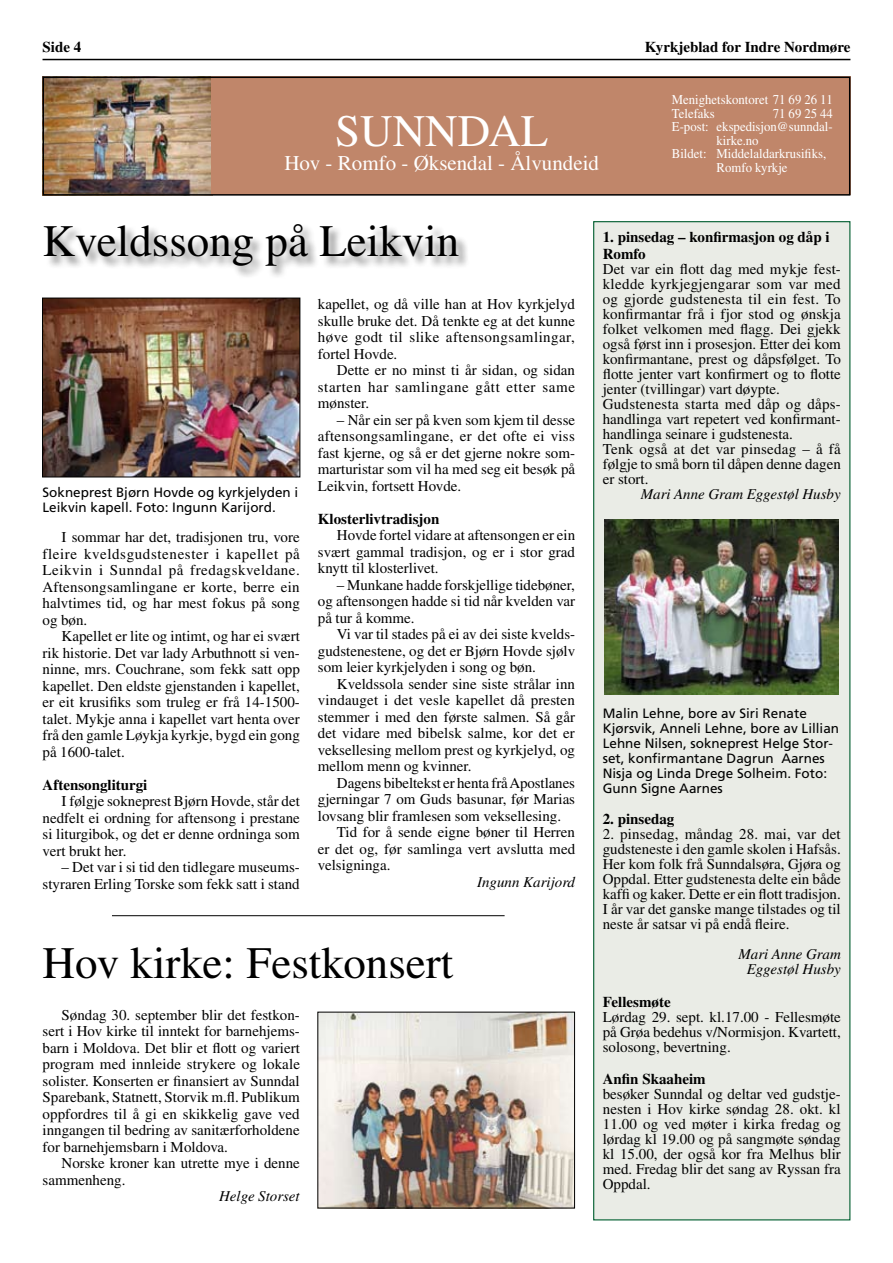
<style>
.page{position:relative;width:893px;height:1263px;background:#fff}
.page>*{position:absolute;margin:0;border:0;box-sizing:border-box;transform-origin:0 0}
.t1{font:45px "Times";color:#000}
.t2{font:45px "Times";color:#fff}
.t3{font:21px "Times";color:#fff}
.t4{font:15px/16.5px "Times";color:#000;text-align:justify}
.t5{font:700 15px/16.5px "Times";color:#000}
.t6{font:italic 15px/15px "Times";color:#000;text-align:center}
.t7{font:13.5px/15px "Frutiger";color:#000}
.t8{font:13.5px/13.5px "Times";color:#fff;scale:.95 1}
</style>
<div class="page">
<hr style="left:43px;top:59px;width:807px;height:1px;background:#000">
<img style="left:46px;top:80px;width:165px;height:113px">
<div style="left:211px;top:77px;width:639px;height:118px;background:#c0866a"></div>
<div style="left:43px;top:77px;width:807px;height:119px;border:2px solid #000"></div>
<div style="left:594px;top:222px;width:256px;height:998px;background:#eaece6"></div>
<img style="left:605px;top:519px;width:234px;height:175px">
<img style="left:44px;top:310px;width:254px;height:165px">
<div style="left:42px;top:298px;width:258px;height:179px;border:1px solid #000"></div>
<div style="left:44px;top:224px;width:559px;height:86px;background:#000;opacity:.5"></div>
<hr style="left:112px;top:915px;width:393px;height:1px;background:#000">
<img style="left:319px;top:1014px;width:254px;height:192px">
<p class="t5" style="left:43px;top:38px;width:40px">Side 4</p>
<p class="t5" style="left:645px;top:38px;width:207px">Kyrkjeblad for Indre Nordmøre</p>
<p class="t8" style="left:672px;top:93px;width:171px">Menighetskontoret 71 69 26 11<br>Telefaks</p>
<p class="t8" style="left:773px;top:106px;width:65px">71 69 25 44</p>
<p class="t8" style="left:672px;top:120px;width:171px">E-post: ekspedisjon@sunndal-</p>
<p class="t8" style="left:717px;top:133px;width:46px">kirke.no</p>
<p class="t8" style="left:672px;top:147px;width:164px">Bildet: Middelaldarkrusifiks,</p>
<p class="t8" style="left:717px;top:160px;width:76px">Romfo kyrkje</p>
<h1 class="t2" style="left:335px;top:105px;width:215px">SUNNDAL</h1>
<h2 class="t3" style="left:284px;top:151px;width:316px">Hov - Romfo - Øksendal - Ålvundeid</h2>
<h1 class="t1" style="left:43px;top:216px;width:418px">Kveldssong på Leikvin</h1>
<p class="t7" style="left:42px;top:485px;width:257px">Sokneprest Bjørn Hovde og kyrkjelyden i<br>Leikvin kapell. Foto: Ingunn Karijord.</p>
<p class="t4" style="left:43px;top:529px;width:259px;text-indent:19px">I sommar har det, tradisjonen tru, vore fleire kveldsgudstenester i kapellet på Leikvin i Sunndal på fredagskveldane.<br>Aftensongsamlingane er korte, berre ein halvtimes tid, og har mest fokus på song og bøn.</p>
<p class="t4" style="left:43px;top:628px;width:259px;text-indent:19px">Kapellet er lite og intimt, og har ei svært rik historie. Det var lady Arbuthnott si ven&shy;ninne, mrs. Couchrane, som fekk satt opp kapellet. Den eldste gjenstanden i kapellet, er eit krusifiks som truleg er frå 14-1500- talet. Mykje anna i kapellet vart henta over frå den gamle Løykja kyrkje, bygd ein gong på 1600-talet.</p>
<p class="t5" style="left:43px;top:776px;width:106px">Aftensongliturgi</p>
<p class="t4" style="left:43px;top:793px;width:259px;text-indent:19px">I følgje sokneprest Bjørn Hovde, står det nedfelt ei ordning for aftensong i prestane si liturgibok, og det er denne ordninga som vert brukt her.</p>
<p class="t4" style="left:43px;top:859px;width:259px;text-align:right">– Det var i si tid den tidlegare museums&shy;styraren Erling Torske som fekk satt i stand</p>
<p class="t4" style="left:318px;top:296px;width:259px">kapellet, og då ville han at Hov kyrkjelyd skulle bruke det. Då tenkte eg at det kunne høve godt til slike aftensongsamlingar, fortel Hovde.</p>
<p class="t4" style="left:318px;top:362px;width:259px;text-indent:19px">Dette er no minst ti år sidan, og sidan starten har samlingane gått etter same mønster.</p>
<p class="t4" style="left:318px;top:412px;width:259px;text-indent:19px">– Når ein ser på kven som kjem til desse aftensongsamlingane, er det ofte ei viss fast kjerne, og så er det gjerne nokre som&shy;marturistar som vil ha med seg eit besøk på Leikvin, fortsett Hovde.</p>
<p class="t5" style="left:318px;top:510px;width:123px">Klosterlivtradisjon</p>
<p class="t4" style="left:318px;top:527px;width:259px;text-indent:19px">Hovde fortel vidare at aftensongen er ein svært gammal tradisjon, og er i stor grad knytt til klosterlivet.</p>
<p class="t4" style="left:318px;top:577px;width:259px;text-indent:19px">– Munkane hadde forskjellige tidebøner, og aftensongen hadde si tid når kvelden var på tur å komme.</p>
<p class="t4" style="left:318px;top:626px;width:259px;text-indent:19px">Vi var til stades på ei av dei siste kvelds&shy;gudstenestene, og det er Bjørn Hovde sjølv som leier kyrkjelyden i song og bøn.</p>
<p class="t4" style="left:318px;top:676px;width:259px;text-indent:19px">Kveldssola sender sine siste strålar inn vindauget i det vesle kapellet då presten stemmer i med den første salmen. Så går det vidare med bibelsk salme, kor det er veksellesing mellom prest og kyrkjelyd, og mellom menn og kvinner.</p>
<p class="t4" style="left:337px;top:775px;width:240px">Dagens bibeltekst er henta frå Apostlanes</p>
<p class="t4" style="left:318px;top:791px;width:259px">gjerningar 7 om Guds basunar, før Marias</p>
<p class="t4" style="left:318px;top:808px;width:245px">lovsang blir framlesen som veksellesing.</p>
<p class="t4" style="left:337px;top:824px;width:240px">Tid for å sende eigne bøner til Herren</p>
<p class="t4" style="left:318px;top:841px;width:259px">er det og, før samlinga vert avslutta med</p>
<p class="t4" style="left:318px;top:857px;width:74px">velsigninga.</p>
<p class="t6" style="left:477px;top:874px;width:100px">Ingunn Karijord</p>
<h1 class="t1" style="left:43px;top:938px;width:412px">Hov kirke: Festkonsert</h1>
<p class="t4" style="left:43px;top:1006px;width:259px;text-indent:19px">Søndag 30. september blir det festkon&shy;sert i Hov kirke til inntekt for barnehjems&shy;barn i Moldova. Det blir et flott og variert program med innleide strykere og lokale solister. Konserten er finansiert av Sunndal Sparebank, Statnett, Storvik m.fl. Publikum oppfordres til å gi en skikkelig gave ved inngangen til bedring av sanitærforholdene for barnehjemsbarn i Moldova.</p>
<p class="t4" style="left:43px;top:1155px;width:259px;text-indent:19px">Norske kroner kan utrette mye i denne sammenheng.</p>
<p class="t6" style="left:219px;top:1188px;width:82px">Helge Storset</p>
<p class="t5" style="left:603px;top:229px;width:228px">1. pinsedag – konfirmasjon og dåp i<br>Romfo</p>
<p class="t4" style="left:603px;top:261px;width:240px;line-height:15px;text-align:left">Det var ein flott dag med mykje fest&shy;kledde kyrkjegjengarar som var med og gjorde gudstenesta til ein fest. To konfirmantar frå i fjor stod og ønskja folket velkomen med flagg. Dei gjekk også først inn i prosesjon. Etter dei kom konfirmantane, prest og dåpsfølget. To flotte jenter vart konfirmert og to flotte jenter (tvillingar) vart døypte.<br>Gudstenesta starta med dåp og dåps&shy;handlinga vart repetert ved konfirmant&shy;handlinga seinare i gudstenesta.<br>Tenk også at det var pinsedag – å få følgje to små born til dåpen denne dagen er stort.</p>
<p class="t6" style="left:641px;top:486px;width:202px">Mari Anne Gram Eggestøl Husby</p>
<p class="t7" style="left:603px;top:705px;width:238px">Malin Lehne, bore av Siri Renate<br>Kjørsvik, Anneli Lehne, bore av Lillian<br>Lehne Nilsen, sokneprest Helge Stor&shy;set, konfirmantane Dagrun Aarnes<br>Nisja og Linda Drege Solheim. Foto:<br>Gunn Signe Aarnes</p>
<p class="t5" style="left:603px;top:810px;width:73px">2. pinsedag</p>
<p class="t4" style="left:603px;top:826px;width:240px;line-height:15px">2. pinsedag, måndag 28. mai, var det gudsteneste i den gamle skolen i Hafsås.<br>Her kom folk frå Sunndalsøra, Gjøra og Oppdal. Etter gudstenesta delte ein både kaffi og kaker. Dette er ein flott tradisjon.<br>I år var det ganske mange tilstades og til neste år satsar vi på endå fleire.</p>
<p class="t6" style="left:738px;top:946px;width:104px">Mari Anne Gram<br>Eggestøl Husby</p>
<p class="t5" style="left:603px;top:993px;width:69px">Fellesmøte</p>
<p class="t4" style="left:603px;top:1009px;width:240px;line-height:15px">Lørdag 29. sept. kl.17.00 - Fellesmøte på Grøa bedehus v/Normisjon. Kvartett, solosong, bevertning.</p>
<p class="t5" style="left:603px;top:1070px;width:104px">Anfin Skaaheim</p>
<p class="t4" style="left:603px;top:1086px;width:240px;line-height:15px">besøker Sunndal og deltar ved gudstje&shy;nesten i Hov kirke søndag 28. okt. kl 11.00 og ved møter i kirka fredag og lørdag kl 19.00 og på sangmøte søndag kl 15.00, der også kor fra Melhus blir med. Fredag blir det sang av Ryssan fra Oppdal.</p>
</div>
